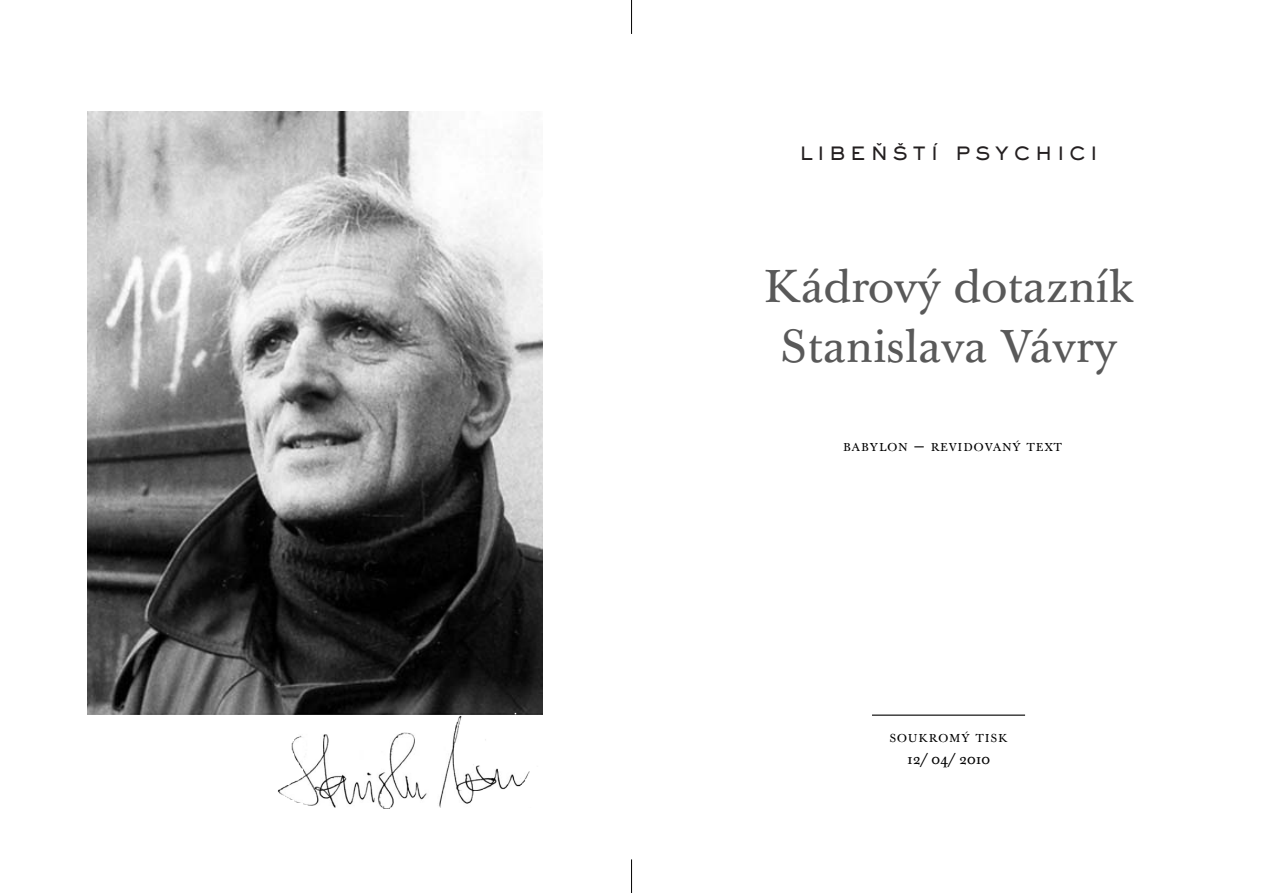
<style>
.page{position:relative;width:1262px;height:893px;background:#fff}
.page>*{position:absolute;margin:0;border:0;box-sizing:border-box;transform-origin:0 0}
.t1{font:45px/60px "J Baskerville Text CE";color:#595959;text-align:center}
.t2{font:18px "AT Sackers CE Heavy Gothic";letter-spacing:.265em;color:#231f20}
.t3{font:15px "J Baskerville Text CE";color:#000}
.t4{font:11.25px "J Baskerville Text CE";letter-spacing:.075em;color:#000}
.s1{font-size:15px}
</style>
<div class="page">
<hr style="left:631px;top:0;width:1px;height:34px;background:#000">
<hr style="left:631px;top:859px;width:1px;height:33px;background:#000">
<hr style="left:872px;top:714px;width:153px;height:1px;background:#000">
<img style="left:88px;top:112px;width:455px;height:602px">
<img style="left:278px;top:712px;width:260px;height:96px">
<h2 class="t2" style="left:799px;top:143px;width:300px">LIBE≈·TÍ PSYCHICI</h2>
<h1 class="t1" style="left:763px;top:261px;width:372px">Kádrový dotazník<br>Stanislava Vávry</h1>
<p class="t4" style="left:843px;top:442px;width:220px">BABYLON <span class="s1">—</span> REVIDOVANÝ TEXT</p>
<p class="t4" style="left:889px;top:733px;width:120px">SOUKROMÝ TISK</p>
<h3 class="t3" style="left:907px;top:753px;width:84px">12/ 04/ 2010</h3>
</div>
